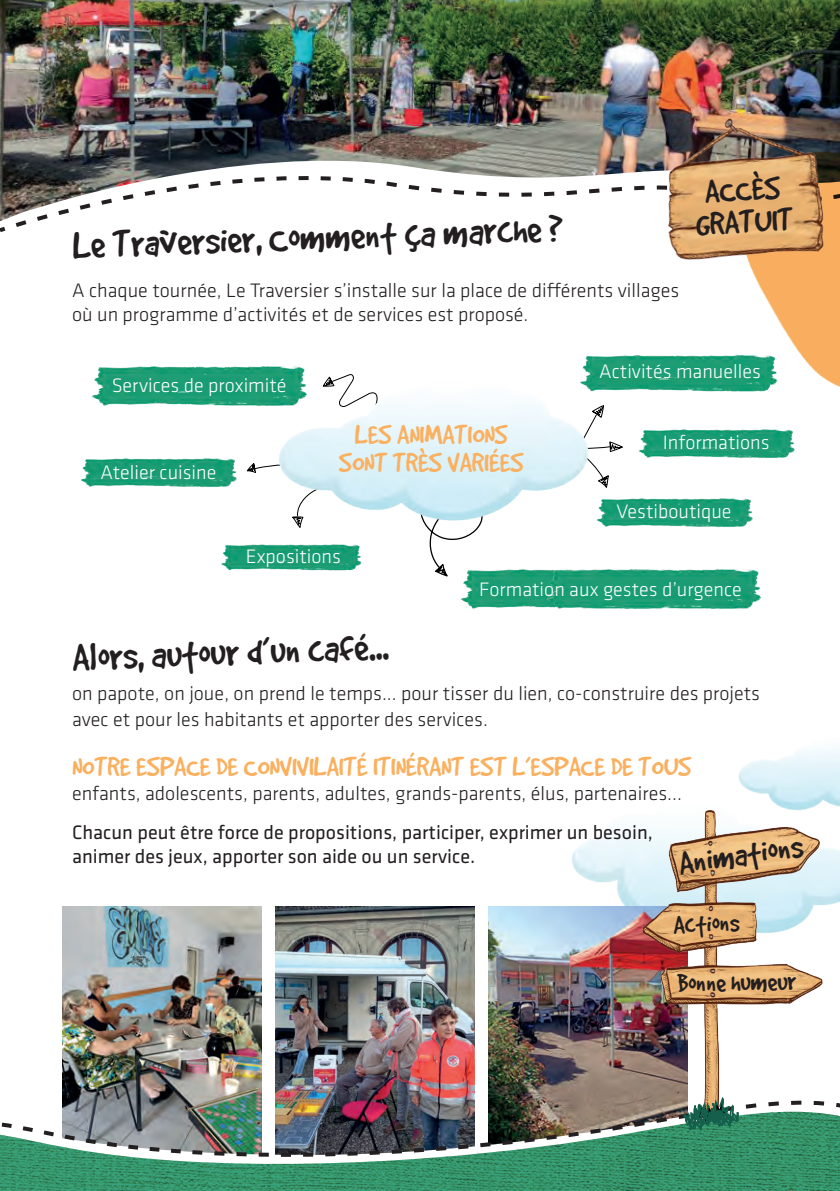
<style>
.page{position:relative;width:840px;height:1191px;background:#fff}
.page>*{position:absolute;margin:0;border:0;box-sizing:border-box;transform-origin:0 0}
.t1{font:42px "Good Dog Plain";color:#231f20}
.t2{font:36px/32.4px "Good Dog Plain";color:#231f20;text-align:center}
.t3{font:30px "Good Dog Plain";color:#fab05f}
.t4{font:30px/28px "Good Dog Cool";color:#fab05f;text-align:center}
.t5{font:28px "Good Dog Plain";color:#231f20}
.t6{font:300 20.2px/24.2px "Klavika";color:#231f20}
.t7{font:300 20.2px "Klavika";color:#fff}
.t8{font:20.2px/24.2px "Klavika";color:#231f20}
.s1{font-family:"Good Dog Cool"}
</style>
<div class="page">
<img style="left:572px;top:834px;width:35px;height:48px">
<img style="left:62px;top:906px;width:200px;height:198px">
<img style="left:488px;top:906px;width:119px;height:198px">
<img style="left:275px;top:906px;width:199px;height:198px">
<svg style="left:0;top:1188px;width:651px;height:3px;background:#34936a"></svg>
<img style="left:0;top:1104px;width:651px;height:84px">
<img style="left:607px;top:810px;width:232px;height:301px">
<img style="left:0;top:1111px;width:651px;height:59px">
<img style="left:0;top:0;width:839px;height:221px">
<img style="left:679px;top:58px;width:160px;height:329px">
<img style="left:737px;top:749px;width:102px;height:65px">
<svg style="left:246px;top:463px;width:55px;height:65px"></svg>
<svg style="left:426px;top:526px;width:54px;height:51px"></svg>
<svg style="left:596px;top:405px;width:27px;height:81px"></svg>
<img style="left:596px;top:340px;width:187px;height:52px">
<img style="left:639px;top:429px;width:156px;height:29px">
<img style="left:597px;top:486px;width:156px;height:41px">
<img style="left:221px;top:544px;width:141px;height:27px">
<img style="left:81px;top:458px;width:156px;height:29px">
<img style="left:92px;top:366px;width:173px;height:40px">
<img style="left:453px;top:553px;width:85px;height:56px">
<img style="left:538px;top:569px;width:223px;height:40px">
<img style="left:265px;top:356px;width:331px;height:170px">
<svg style="left:651px;top:1035px;width:188px;height:156px"></svg>
<img style="left:616px;top:94px;width:223px;height:191px">
<h1 class="t1" style="left:72px;top:225px;width:491px;rotate:-2deg"><span class="s1">Le Traversier</span>, Comment <span class="s1">ç</span>a marche ?</h1>
<p class="t6" style="left:72px;top:278px;width:608px">A chaque tournée, Le Traversier s’installe sur la place de différents villages où un programme d’activités et de services est proposé.</p>
<h2 class="t2" style="left:692px;top:176px;width:99px;rotate:-3deg">ACC<span class="s1">È</span>S<br>GRATUIT</h2>
<p class="t7" style="left:112px;top:374px;width:176px">Services de proximité</p>
<p class="t7" style="left:100px;top:461px;width:117px">Atelier cuisine</p>
<p class="t7" style="left:599px;top:360px;width:163px">Activités manuelles</p>
<h3 class="t4" style="left:338px;top:420px;width:186px">LES ANIMATIONS<br>SONT TRÈS VARIÉES</h3>
<p class="t7" style="left:662px;top:432px;width:108px">Informations</p>
<p class="t7" style="left:616px;top:500px;width:117px">Vestiboutique</p>
<p class="t7" style="left:245px;top:545px;width:97px">Expositions</p>
<h1 class="t1" style="left:72px;top:637px;width:317px;rotate:-2deg">Alors, autour d’un caf<span class="s1">é</span>...</h1>
<p class="t7" style="left:479px;top:578px;width:264px">Formation aux gestes d’urgence</p>
<p class="t6" style="left:72px;top:680px;width:689px;line-height:26.2px">on papote, on joue, on prend le temps... pour tisser du lien, co-construire des projets avec et pour les habitants et apporter des services.</p>
<h3 class="t3" style="left:72px;top:752px;width:620px">NOTRE ESPACE DE CONVIVILAIT<span class="s1">É</span> ITIN<span class="s1">É</span>RANT EST L’ESPACE DE TOUS</h3>
<p class="t6" style="left:72px;top:782px;width:611px">enfants, adolescents, parents, adultes, grands-parents, élus, partenaires...</p>
<p class="t8" style="left:72px;top:820px;width:582px">Chacun peut être force de propositions, participer, exprimer un besoin, animer des jeux, apporter son aide ou un service.</p>
<h2 class="t2" style="left:676px;top:847px;width:126px;rotate:-8deg">Animations</h2>
<h3 class="t5" style="left:672px;top:911px;width:67px;rotate:-2deg">Actions</h3>
<h3 class="t5" style="left:676px;top:970px;width:121px;rotate:-1deg">Bonne humeur</h3>
</div>
